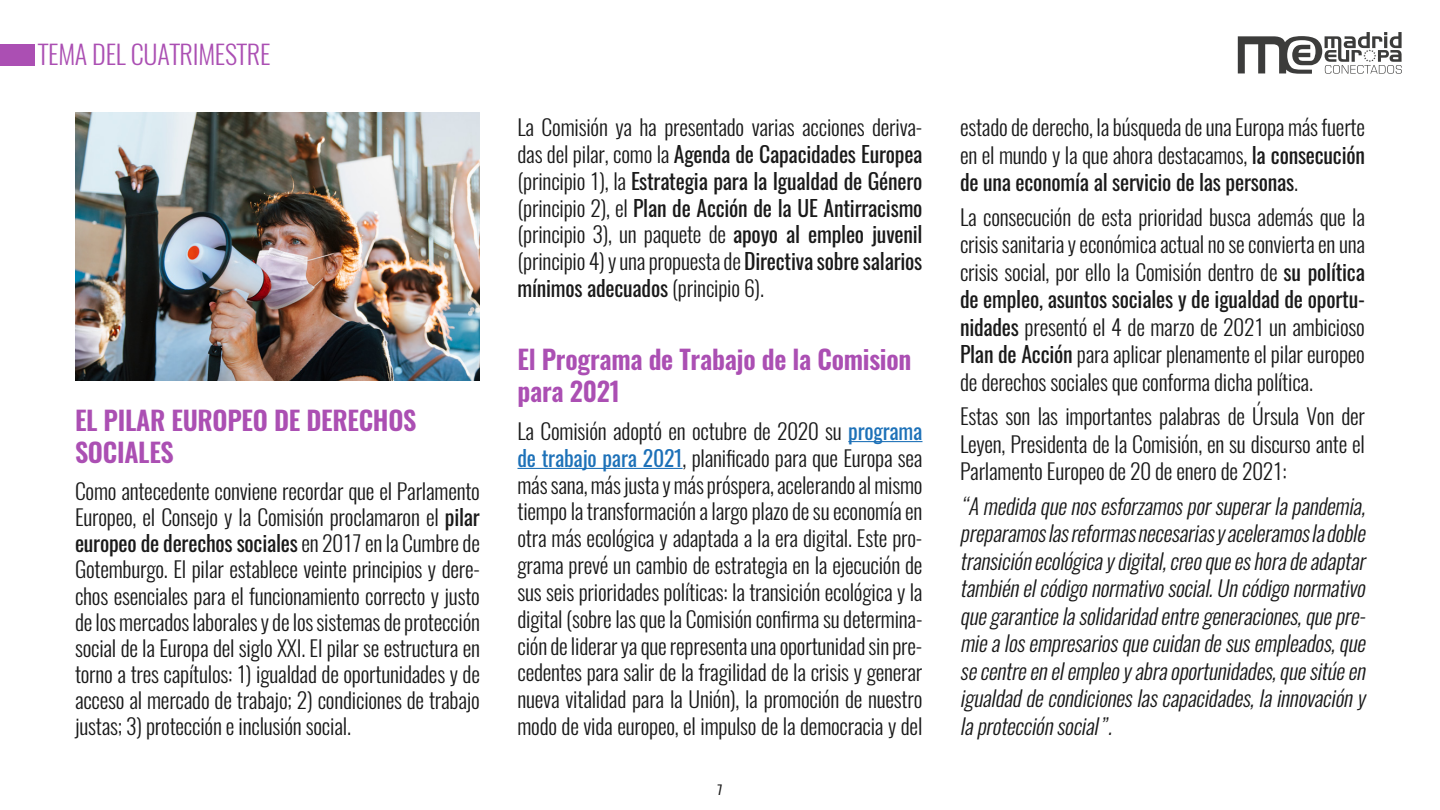
<style>
.page{position:relative;width:1440px;height:810px;background:#fff}
.page>*{position:absolute;margin:0;border:0;box-sizing:border-box;transform-origin:0 0}
.t1{font:600 26.25px/31.5px "Oswald";letter-spacing:-.01em;color:#ab4fb3}
.t2{font:300 26.25px "Oswald";letter-spacing:-.01em;color:#ab4fb3}
.t3{font:300 21.75px/26.8px "Oswald";letter-spacing:-.01em;color:#1a1a1a;text-align:justify}
.t4{font:italic 300 21.75px/27.5px "Oswald";color:#1a1a1a;text-align:justify}
.t5{font:12.75px "Oswald";color:#1a1a1a}
.s1{font-weight:400}
.s2{font-weight:400;color:#1d71b8}
</style>
<div class="page">
<svg style="left:1238px;top:32px;width:164px;height:42px"></svg>
<div style="left:0;top:44px;width:34px;height:22px;background:#ab4fb3"></div>
<hr style="left:848px;top:441px;width:74px;height:1px;background:#1d71b8">
<hr style="left:518px;top:468px;width:165px;height:1px;background:#1d71b8">
<img style="left:75px;top:113px;width:405px;height:268px">
<p class="t2" style="left:38px;top:37px;width:234px">TEMA DEL CUATRIMESTRE</p>
<p class="t1" style="left:75px;top:406px;width:343px">EL PILAR EUROPEO DE DERECHOS<br>SOCIALES</p>
<p class="t3" style="left:75px;top:478px;width:407px;line-height:26.1px">Como antecedente conviene recordar que el Parlamento Europeo, el Consejo y la Comisión proclamaron el <span class="s1">pilar europeo de derechos sociales</span> en 2017 en la Cumbre de Gotemburgo. El pilar establece veinte principios y dere&shy;chos esenciales para el funcionamiento correcto y justo de los mercados laborales y de los sistemas de protección social de la Europa del siglo XXI. El pilar se estructura en torno a tres capítulos: 1) igualdad de oportunidades y de acceso al mercado de trabajo; 2) condiciones de trabajo justas; 3) protección e inclusión social.</p>
<p class="t3" style="left:518px;top:114px;width:407px">La Comisión ya ha presentado varias acciones deriva&shy;das del pilar, como la <span class="s1">Agenda de Capacidades Europea </span>(principio 1), la <span class="s1">Estrategia para la Igualdad de Género </span>(principio 2), el <span class="s1">Plan de Acción de la UE Antirracismo </span>(principio 3), un paquete de <span class="s1">apoyo al empleo juvenil </span>(principio 4) y una propuesta de <span class="s1">Directiva sobre salarios mínimos adecuados</span> (principio 6).</p>
<p class="t1" style="left:518px;top:345px;width:396px;line-height:32.2px">El Programa de Trabajo de la Comision para 2021</p>
<p class="t3" style="left:518px;top:418px;width:407px">La Comisión adoptó en octubre de 2020 su <span class="s2">programa de trabajo para 2021</span>, planificado para que Europa sea más sana, más justa y más próspera, acelerando al mismo tiempo la transformación a largo plazo de su economía en otra más ecológica y adaptada a la era digital. Este pro&shy;grama prevé un cambio de estrategia en la ejecución de sus seis prioridades políticas: la transición ecológica y la digital (sobre las que la Comisión confirma su determina&shy;ción de liderar ya que representa una oportunidad sin pre&shy;cedentes para salir de la fragilidad de la crisis y generar nueva vitalidad para la Unión), la promoción de nuestro modo de vida europeo, el impulso de la democracia y del</p>
<p class="t5" style="left:718px;top:779px;width:6px">7</p>
<p class="t3" style="left:960px;top:114px;width:407px;line-height:27.5px">estado de derecho, la búsqueda de una Europa más fuerte en el mundo y la que ahora destacamos, <span class="s1">la consecución de una economía al servicio de las personas</span>.</p>
<p class="t3" style="left:960px;top:203px;width:407px;line-height:27.5px">La consecución de esta prioridad busca además que la crisis sanitaria y económica actual no se convierta en una crisis social, por ello la Comisión dentro de <span class="s1">su política de empleo, asuntos sociales y de igualdad de oportu&shy;nidades</span> presentó el 4 de marzo de 2021 un ambicioso <span class="s1">Plan de Acción</span> para aplicar plenamente el pilar europeo de derechos sociales que conforma dicha política.</p>
<p class="t3" style="left:960px;top:403px;width:407px;line-height:27.5px">Estas son las importantes palabras de Úrsula Von der Leyen, Presidenta de la Comisión, en su discurso ante el Parlamento Europeo de 20 de enero de 2021:</p>
<p class="t4" style="left:960px;top:492px;width:412px">“A medidaquenosesforzamosporsuperarlapandemia, preparamoslasreformasnecesariasyaceleramosladoble transiciónecológicaydigital,creoqueeshoradeadaptar tambiénelcódigonormativosocial.Uncódigonormativo quegaranticelasolidaridadentregeneraciones,quepre&shy;miealosempresariosquecuidandesusempleados,que secentreenelempleoyabraoportunidades,quesitúeen igualdaddecondicioneslascapacidades,lainnovacióny laprotecciónsocial”.</p>
</div>
